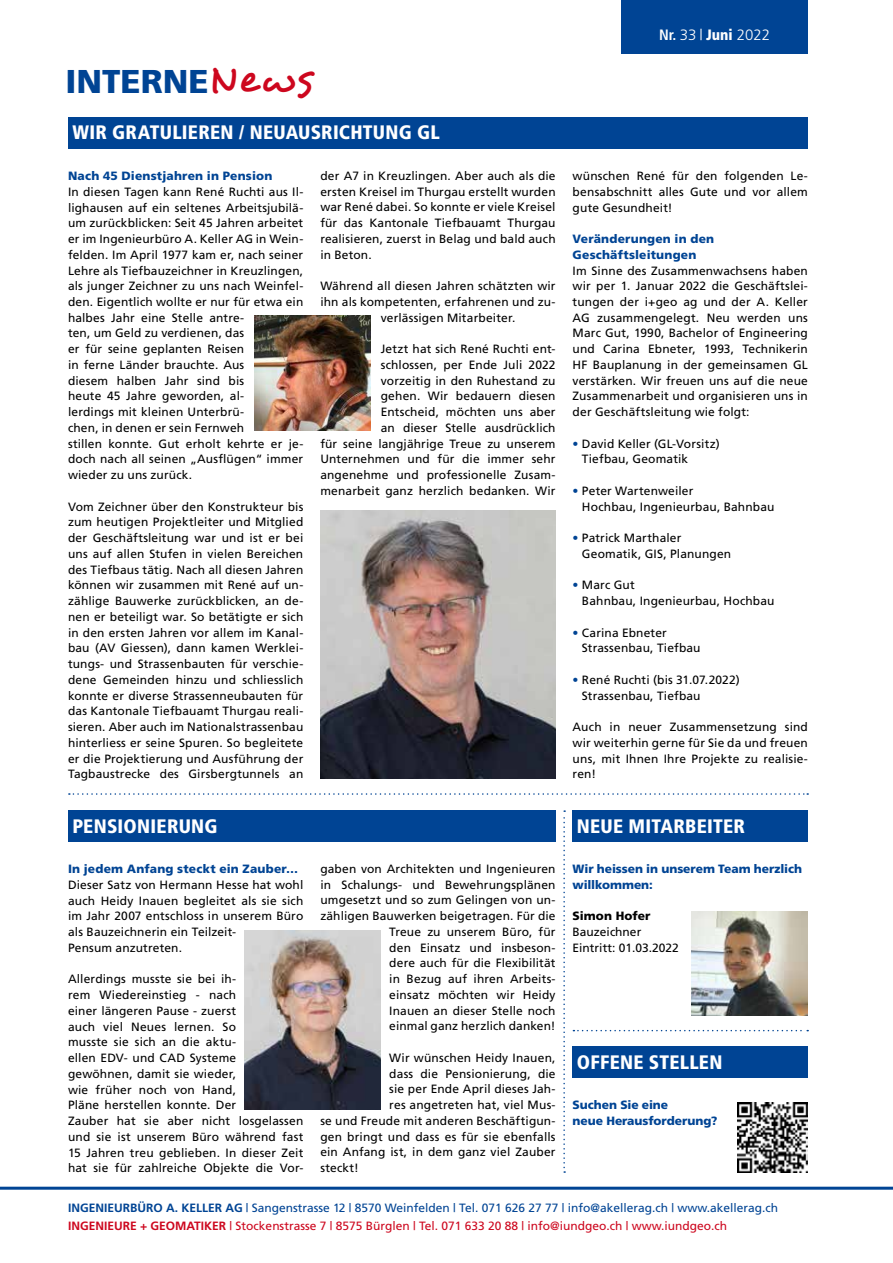
<style>
.page{position:relative;width:893px;height:1263px;background:#fff}
.page>*{position:absolute;margin:0;border:0;box-sizing:border-box;transform-origin:0 0}
.t1{font:900 33px "Frutiger";color:#004494}
.t2{font:900 condensed 19.5px "Frutiger";letter-spacing:.01em;color:#fff}
.t3{font:300 15px "Frutiger";color:#fff}
.t4{font:900 condensed 15px "Frutiger";color:#fff}
.t5{font:12px/15.8px "Frutiger";letter-spacing:.01em;color:#000}
.t6{font:900 12px/15.8px "Frutiger";letter-spacing:.005em;color:#004494}
.t7{font:12px/18px "Frutiger";color:#004494}
.t8{font:12px "Frutiger";color:#cd071e}
.t9{font:900 12px "Frutiger";color:#000}
.t10{font:700 12px "Frutiger";color:#cd071e}
.s1{font-family:"Desyrel";font-weight:400;font-size:43.5px;color:#cd071e}
.s2{font-weight:700;font-stretch:condensed}
.s3{font-weight:900;font-stretch:condensed}
.s4{font-weight:300;color:#004494}
.s5{font-weight:700}
.s6{font-weight:700;color:#cd071e}
</style>
<div class="page">
<svg style="left:69px;top:793px;width:739px;height:2px"></svg>
<svg style="left:573px;top:1030px;width:235px;height:1px"></svg>
<hr style="left:0;top:1187px;width:893px;height:3px;background:#004494">
<div style="left:621px;top:0;width:187px;height:54px;background:#004494"></div>
<div style="left:68px;top:810px;width:488px;height:32px;background:#004494"></div>
<img style="left:691px;top:911px;width:117px;height:104px">
<div style="left:68px;top:117px;width:740px;height:31px;background:#004494"></div>
<div style="left:573px;top:810px;width:235px;height:32px;background:#004494"></div>
<div style="left:573px;top:1046px;width:235px;height:32px;background:#004494"></div>
<img style="left:320px;top:511px;width:236px;height:268px">
<svg style="left:563px;top:810px;width:2px;height:363px"></svg>
<img style="left:245px;top:930px;width:136px;height:179px">
<img style="left:255px;top:316px;width:115px;height:115px">
<img style="left:738px;top:1102px;width:70px;height:70px">
<h1 class="t1" style="left:65px;top:61px;width:248px">interne<span class="s1">News</span></h1>
<h2 class="t2" style="left:72px;top:121px;width:53px">WIR GRATU</h2>
<h2 class="t2" style="left:172px;top:121px;width:21px">LIEREN</h2>
<h2 class="t2" style="left:239px;top:121px;width:202px">/ NEUAUSRICHTUNG GL</h2>
<p class="t6" style="left:68px;top:168px;width:206px">Nach 45 Dienstjahren in Pension</p>
<p class="t5" style="left:68px;top:184px;width:237px">In diesen Tagen kann René Ruchti aus Il&shy;lighausen auf ein seltenes Arbeitsjubilä&shy;um zurückblicken: Seit 45 Jahren arbeitet er im Ingenieurbüro A. Keller AG in Wein&shy;felden. Im April 1977 kam er, nach seiner Lehre als Tiefbauzeichner in Kreuzlingen, als junger Zeichner zu uns nach Weinfel&shy;den. Eigentlich wollte er nur für etwa ein halbes Jahr eine Stelle antre-<br>ten, um Geld zu verdienen, das<br>er für seine geplanten Reisen<br>in ferne Länder brauchte. Aus<br>diesem halben Jahr sind bis<br>heute 45 Jahre geworden, al-<br>lerdings mit kleinen Unterbrü-<br>chen, in denen er sein Fernweh<br>stillen konnte. Gut erholt kehrte er je&shy;doch nach all seinen „Ausflügen“ immer wieder zu uns zurück.</p>
<p class="t5" style="left:68px;top:498px;width:237px;text-align:justify">Vom Zeichner über den Konstrukteur bis zum heutigen Projektleiter und Mitglied der Geschäftsleitung war und ist er bei uns auf allen Stufen in vielen Bereichen des Tiefbaus tätig. Nach all diesen Jahren können wir zusammen mit René auf un&shy;zählige Bauwerke zurückblicken, an de&shy;nen er beteiligt war. So betätigte er sich in den ersten Jahren vor allem im Kanal&shy;bau (AV Giessen), dann kamen Werklei&shy;tungs- und Strassenbauten für verschie&shy;dene Gemeinden hinzu und schliesslich konnte er diverse Strassenneubauten für das Kantonale Tiefbauamt Thurgau reali&shy;sieren. Aber auch im Nationalstrassenbau hinterliess er seine Spuren. So begleitete er die Projektierung und Ausführung der Tagbaustrecke des Girsbergtunnels an</p>
<p class="t5" style="left:320px;top:168px;width:237px;text-align:justify">der A7 in Kreuzlingen. Aber auch als die ersten Kreisel im Thurgau erstellt wurden war René dabei. So konnte er viele Kreisel für das Kantonale Tiefbauamt Thurgau realisieren, zuerst in Belag und bald auch in Beton.</p>
<p class="t5" style="left:320px;top:278px;width:237px">Während all diesen Jahren schätzten wir</p>
<p class="t5" style="left:320px;top:294px;width:237px">ihn als kompetenten, erfahrenen und zu-</p>
<p class="t5" style="left:381px;top:309px;width:136px">verlässigen Mitarbeiter.</p>
<p class="t5" style="left:320px;top:341px;width:237px;text-align:right">Jetzt hat sich René Ruchti ent-<br>schlossen, per Ende Juli 2022<br>vorzeitig in den Ruhestand zu<br>gehen. Wir bedauern diesen<br>Entscheid, möchten uns aber<br>an dieser Stelle ausdrücklich<br>für seine langjährige Treue zu unserem<br>Unternehmen und für die immer sehr angenehme und professionelle Zusam&shy;menarbeit ganz herzlich bedanken. Wir</p>
<h2 class="t2" style="left:72px;top:815px;width:23px">PENSIONIERUNG</h2>
<p class="t6" style="left:68px;top:861px;width:232px">In jedem Anfang steckt ein Zauber…</p>
<p class="t5" style="left:68px;top:877px;width:237px">Dieser Satz von Hermann Hesse hat wohl auch Heidy Inauen begleitet als sie sich im Jahr 2007 entschloss in unserem Büro als Bauzeichnerin ein Teilzeit-<br>Pensum anzutreten.</p>
<p class="t5" style="left:68px;top:971px;width:237px">Allerdings musste sie bei ih-<br>rem Wiedereinstieg - nach<br>einer längeren Pause - zuerst<br>auch viel Neues lernen. So<br>musste sie sich an die aktu-<br>ellen EDV- und CAD Systeme gewöhnen, damit sie wieder,<br>wie früher noch von Hand,<br>Pläne herstellen konnte. Der<br>Zauber hat sie aber nicht losgelassen und sie ist unserem Büro während fast<br>15 Jahren treu geblieben. In dieser Zeit hat sie für zahlreiche Objekte die Vor-</p>
<p class="t5" style="left:320px;top:861px;width:237px;text-align:right">gaben von Architekten und Ingenieuren in Schalungs- und Bewehrungsplänen umgesetzt und so zum Gelingen von un&shy;zähligen Bauwerken beigetragen. Für die<br>Treue zu unserem Büro, für<br>den Einsatz und insbeson-<br>dere auch für die Flexibilität<br>in Bezug auf ihren Arbeits-<br>einsatz möchten wir Heidy<br>Inauen an dieser Stelle noch<br>einmal ganz herzlich danken!</p>
<p class="t5" style="left:389px;top:1050px;width:168px">Wir wünschen Heidy Inauen,</p>
<p class="t5" style="left:389px;top:1065px;width:168px">dass die Pensionierung, die</p>
<p class="t5" style="left:389px;top:1081px;width:168px">sie per Ende April dieses Jah-</p>
<p class="t5" style="left:389px;top:1097px;width:168px">res angetreten hat, viel Mus-</p>
<p class="t5" style="left:320px;top:1113px;width:237px">se und Freude mit anderen Beschäftigun-</p>
<p class="t5" style="left:320px;top:1128px;width:237px">gen bringt und dass es für sie ebenfalls</p>
<p class="t5" style="left:320px;top:1144px;width:237px">ein Anfang ist, in dem ganz viel Zauber</p>
<p class="t5" style="left:320px;top:1160px;width:40px">steckt!</p>
<p class="t3" style="left:659px;top:26px;width:136px"><span class="s2">NNr. r.</span> 3301 | | <span class="s3">JUNI</span> 2022019</p>
<p class="t4" style="left:712px;top:25px;width:46px">JANUAR</p>
<p class="t5" style="left:573px;top:168px;width:237px;text-align:justify">wünschen René für den folgenden Le&shy;bensabschnitt alles Gute und vor allem gute Gesundheit!</p>
<p class="t6" style="left:573px;top:231px;width:143px">Veränderungen in den<br>Geschäftsleitungen</p>
<p class="t5" style="left:573px;top:262px;width:237px;text-align:justify">Im Sinne des Zusammenwachsens haben wir per 1. Januar 2022 die Geschäftslei&shy;tungen der i+geo ag und der A. Keller AG zusammengelegt. Neu werden uns Marc Gut, 1990, Bachelor of Engineering und Carina Ebneter, 1993, Technikerin HF Bauplanung in der gemeinsamen GL verstärken. Wir freuen uns auf die neue Zusammenarbeit und organisieren uns in der Geschäftsleitung wie folgt:</p>
<p class="t5" style="left:582px;top:436px;width:139px;text-indent:-9px"><span class="s4">•</span> David Keller (GL-Vorsitz)<br>Tiefbau, Geomatik</p>
<p class="t5" style="left:582px;top:483px;width:194px;text-indent:-9px"><span class="s4">•</span> Peter Wartenweiler<br>Hochbau, Ingenieurbau, Bahnbau</p>
<p class="t5" style="left:582px;top:530px;width:151px;text-indent:-9px"><span class="s4">•</span> Patrick Marthaler<br>Geomatik, GIS, Planungen</p>
<p class="t5" style="left:582px;top:577px;width:194px;text-indent:-9px"><span class="s4">•</span> Marc Gut<br>Bahnbau, Ingenieurbau, Hochbau</p>
<p class="t5" style="left:582px;top:624px;width:120px;text-indent:-9px"><span class="s4">•</span> Carina Ebneter<br>Strassenbau, Tiefbau</p>
<p class="t5" style="left:582px;top:672px;width:159px;text-indent:-9px"><span class="s4">•</span> René Ruchti (bis 31.07.2022)<br>Strassenbau, Tiefbau</p>
<p class="t5" style="left:573px;top:719px;width:237px;text-align:justify">Auch in neuer Zusammensetzung sind wir weiterhin gerne für Sie da und freuen uns, mit Ihnen Ihre Projekte zu realisie&shy;ren!</p>
<h2 class="t2" style="left:577px;top:815px;width:13px">NEUE</h2>
<h2 class="t2" style="left:629px;top:815px;width:12px">MITARBEITER</h2>
<p class="t6" style="left:573px;top:861px;width:231px">Wir heissen in unserem Team herzlich willkommen:</p>
<p class="t9" style="left:573px;top:909px;width:79px">Simon Hofer</p>
<p class="t5" style="left:573px;top:924px;width:108px">Bauzeichner<br>Eintritt: 01.03.2022</p>
<h2 class="t2" style="left:577px;top:1051px;width:12px">OFFENE</h2>
<h2 class="t2" style="left:649px;top:1051px;width:62px">STELLEN</h2>
<p class="t6" style="left:573px;top:1097px;width:146px">Suchen Sie eine<br>neue Herausforderung?</p>
<p class="t7" style="left:68px;top:1198px;width:712px"><span class="s5">INGENIEURBÜRO A. KELLER AG</span> | Sangenstrasse 12 | 8570 Weinfelden | Tel. 071 626 27 77 | info@akellerag.ch | www.akellerag.ch<br><span class="s6">INGEN</span></p>
<p class="t10" style="left:104px;top:1218px;width:12px">IEURE</p>
<p class="t10" style="left:140px;top:1218px;width:20px">+ GEO</p>
<p class="t8" style="left:175px;top:1218px;width:553px"><span class="s5">MATIKER</span> | Stockenstrasse 7 | 8575 Bürglen | Tel. 071 633 20 88 | info@iundgeo.ch | www.iundgeo.ch</p>
</div>
